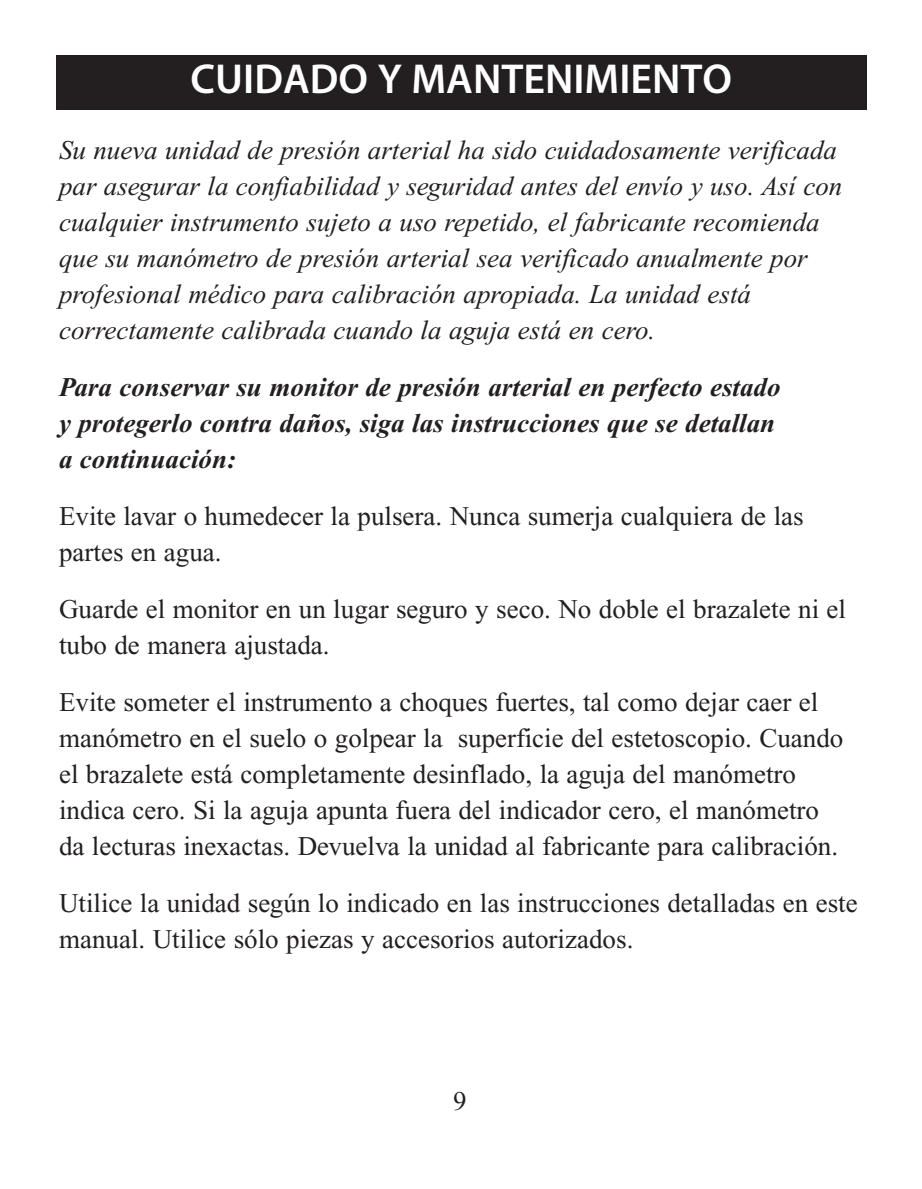
<style>
.page{position:relative;width:922px;height:1189px;background:#fff}
.page>*{position:absolute;margin:0;border:0;box-sizing:border-box;transform-origin:0 0}
.t1{font:600 42px "Myriad Pro";color:#fff}
.t2{font:27px/36px "Times New Roman";color:#231f20}
.t3{font:italic 27px/36px "Times New Roman";color:#231f20}
.t4{font:italic 700 27px/36px "Times New Roman";color:#231f20}
</style>
<div class="page">
<div style="left:56px;top:55px;width:811px;height:55px;background:#231f20"></div>
<h1 class="t1" style="left:190px;top:64px;width:543px">CUIDADO Y MANTENIMIENTO</h1>
<p class="t3" style="left:59px;top:135px;width:784px">Su nueva unidad de presión arterial ha sido cuidadosamente verificada par asegurar la confiabilidad y seguridad antes del envío y uso. Así con cualquier instrumento sujeto a uso repetido, el fabricante recomienda que su manómetro de presión arterial sea verificado anualmente por profesional médico para calibración apropiada. La unidad está correctamente calibrada cuando la aguja está en cero.</p>
<p class="t4" style="left:59px;top:372px;width:722px">Para conservar su monitor de presión arterial en perfecto estado y protegerlo contra daños, siga las instrucciones que se detallan a continuación:</p>
<p class="t2" style="left:59px;top:501px;width:746px">Evite lavar o humedecer la pulsera. Nunca sumerja cualquiera de las partes en agua.</p>
<p class="t2" style="left:59px;top:594px;width:788px">Guarde el monitor en un lugar seguro y seco. No doble el brazalete ni el tubo de manera ajustada.</p>
<p class="t2" style="left:59px;top:687px;width:785px">Evite someter el instrumento a choques fuertes, tal como dejar caer el manómetro en el suelo o golpear la superficie del estetoscopio. Cuando el brazalete está completamente desinflado, la aguja del manómetro indica cero. Si la aguja apunta fuera del indicador cero, el manómetro da lecturas inexactas. Devuelva la unidad al fabricante para calibración.</p>
<p class="t2" style="left:59px;top:888px;width:800px">Utilice la unidad según lo indicado en las instrucciones detalladas en este manual. Utilice sólo piezas y accesorios autorizados.</p>
<p class="t2" style="left:453px;top:1085px;width:15px">9</p>
</div>
